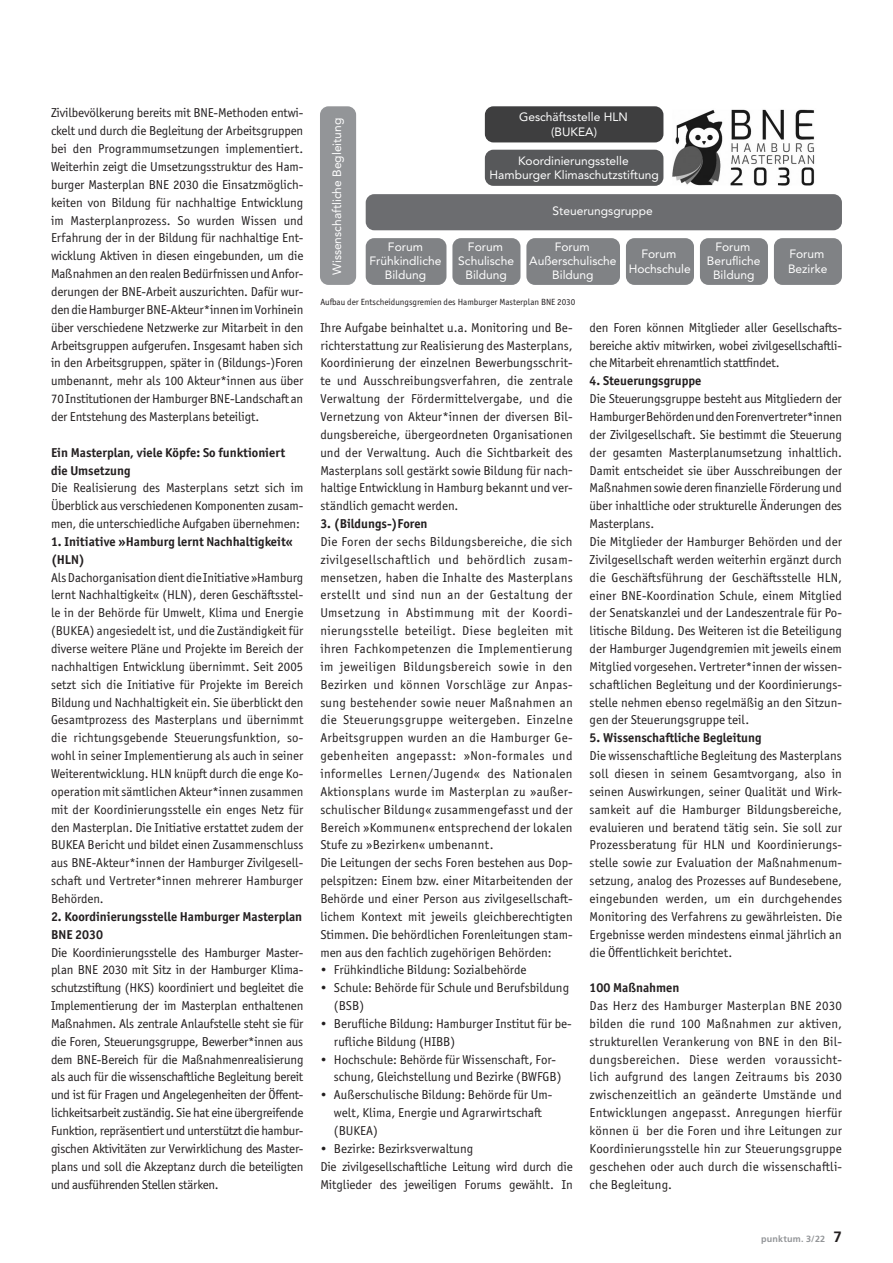
<style>
.page{position:relative;width:893px;height:1263px;background:#fff}
.page>*{position:absolute;margin:0;border:0;box-sizing:border-box;transform-origin:0 0}
.t1{font:12.9px/17.9px "Officina Sans ITC Pro";color:#231f20;text-align:justify}
.t2{font:12.9px/17.9px "Officina Sans ITC Pro";letter-spacing:.025em;color:#231f20}
.t3{font:700 12.9px/17.9px "Officina Sans ITC Pro";color:#231f20}
.t4{font:12px/14.2px "Avenir LT Pro";color:#fff;text-align:center}
.t5{font:9px "Officina Sans ITC Pro";color:#231f20}
.t6{font:700 9px "Frutiger LT Pro";letter-spacing:.02em;color:#939598}
.s1{font-size:15px;color:#231f20}
</style>
<div class="page">
<img style="left:672px;top:109px;width:143px;height:77px">
<div style="left:320px;top:106px;width:36px;height:179px;background:#939598;border-radius:9px"></div>
<div style="left:774px;top:238px;width:68px;height:47px;background:#808285;border-radius:9px"></div>
<div style="left:700px;top:238px;width:68px;height:47px;background:#808285;border-radius:9px"></div>
<div style="left:626px;top:238px;width:68px;height:47px;background:#808285;border-radius:9px"></div>
<div style="left:526px;top:238px;width:94px;height:47px;background:#808285;border-radius:9px"></div>
<div style="left:452px;top:238px;width:68px;height:47px;background:#808285;border-radius:9px"></div>
<div style="left:366px;top:238px;width:80px;height:47px;background:#808285;border-radius:9px"></div>
<div style="left:366px;top:194px;width:476px;height:36px;background:#6c6d70;border-radius:9px"></div>
<div style="left:485px;top:106px;width:178px;height:36px;background:#3e3e3f;border-radius:9px"></div>
<div style="left:485px;top:150px;width:178px;height:36px;background:#57585a;border-radius:9px"></div>
<p class="t1" style="left:51px;top:104px;width:254px">Zivilbevölkerung bereits mit BNE-Methoden entwi&shy;ckelt und durch die Begleitung der Arbeitsgruppen bei den Programmumsetzungen implementiert.<br>Weiterhin zeigt die Umsetzungsstruktur des Ham&shy;burger Masterplan BNE 2030 die Einsatzmöglich&shy;keiten von Bildung für nachhaltige Entwicklung im Masterplanprozess. So wurden Wissen und Erfahrung der in der Bildung für nachhaltige Ent&shy;wicklung Aktiven in diesen eingebunden, um die Maßnahmen an den realen Bedürfnissen und Anfor&shy;derungen der BNE-Arbeit auszurichten. Dafür wur&shy;den die Hamburger BNE-Akteur*innen im Vorhinein über verschiedene Netzwerke zur Mitarbeit in den Arbeitsgruppen aufgerufen. Insgesamt haben sich in den Arbeitsgruppen, später in (Bildungs-)Foren umbenannt, mehr als 100 Akteur*innen aus über 70 Institutionen der Hamburger BNE-Landschaft an der Entstehung des Masterplans beteiligt.</p>
<p class="t3" style="left:51px;top:443px;width:236px">Ein Masterplan, viele Köpfe: So funktioniert die Umsetzung</p>
<p class="t1" style="left:51px;top:479px;width:254px">Die Realisierung des Masterplans setzt sich im Überblick aus verschiedenen Komponenten zusam&shy;men, die unterschiedliche Aufgaben übernehmen:</p>
<p class="t3" style="left:51px;top:532px;width:244px">1. Initiative »Hamburg lernt Nachhaltigkeit« (HLN)</p>
<p class="t1" style="left:51px;top:568px;width:254px">Als Dachorganisation dient die Initiative »Hamburg lernt Nachhaltigkeit« (HLN), deren Geschäftsstel&shy;le in der Behörde für Umwelt, Klima und Energie (BUKEA) angesiedelt ist, und die Zuständigkeit für diverse weitere Pläne und Projekte im Bereich der nachhaltigen Entwicklung übernimmt. Seit 2005 setzt sich die Initiative für Projekte im Bereich Bildung und Nachhaltigkeit ein. Sie überblickt den Gesamtprozess des Masterplans und übernimmt die richtungsgebende Steuerungsfunktion, so&shy;wohl in seiner Implementierung als auch in seiner Weiterentwicklung. HLN knüpft durch die enge Ko&shy;operation mit sämtlichen Akteur*innen zusammen mit der Koordinierungsstelle ein enges Netz für den Masterplan. Die Initiative erstattet zudem der BUKEA Bericht und bildet einen Zusammenschluss aus BNE-Akteur*innen der Hamburger Zivilgesell&shy;schaft und Vertreter*innen mehrerer Hamburger Behörden.</p>
<p class="t3" style="left:51px;top:907px;width:253px">2. Koordinierungsstelle Hamburger Masterplan<br>BNE 2030</p>
<p class="t1" style="left:51px;top:943px;width:254px">Die Koordinierungsstelle des Hamburger Master&shy;plan BNE 2030 mit Sitz in der Hamburger Klima&shy;schutzstiftung (HKS) koordiniert und begleitet die Implementierung der im Masterplan enthaltenen Maßnahmen. Als zentrale Anlaufstelle steht sie für die Foren, Steuerungsgruppe, Bewerber*innen aus dem BNE-Bereich für die Maßnahmenrealisierung als auch für die wissenschaftliche Begleitung bereit und ist für Fragen und Angelegenheiten der Öffent&shy;lichkeitsarbeit zuständig. Sie hat eine übergreifende Funktion, repräsentiert und unterstützt die hambur&shy;gischen Aktivitäten zur Verwirklichung des Master&shy;plans und soll die Akzeptanz durch die beteiligten und ausführenden Stellen stärken.</p>
<p class="t4" style="left:330px;top:275px;width:158px;rotate:-90deg">Wissenschaftliche Begleitung</p>
<p class="t4" style="left:369px;top:240px;width:74px">Forum<br>Frühkindliche<br>Bildung</p>
<p class="t4" style="left:519px;top:110px;width:110px">Geschäftsstelle HLN (BUKEA)</p>
<p class="t4" style="left:490px;top:153px;width:171px">Koordinierungsstelle<br>Hamburger Klimaschutzstiftung</p>
<p class="t4" style="left:458px;top:240px;width:57px">Forum<br>Schulische<br>Bildung</p>
<p class="t4" style="left:552px;top:204px;width:102px">Steuerungsgruppe</p>
<p class="t4" style="left:529px;top:240px;width:89px">Forum<br>Außerschulische<br>Bildung</p>
<p class="t4" style="left:629px;top:247px;width:64px">Forum<br>Hochschule</p>
<p class="t5" style="left:320px;top:297px;width:256px">Aufbau der Entscheidungsgremien des Hamburger Masterplan BNE 2030</p>
<p class="t4" style="left:707px;top:240px;width:55px">Forum<br>Berufliche<br>Bildung</p>
<p class="t4" style="left:788px;top:247px;width:41px;text-align:left">Forum<br>Bezirke</p>
<p class="t1" style="left:320px;top:318px;width:254px">Ihre Aufgabe beinhaltet u.a. Monitoring und Be&shy;richterstattung zur Realisierung des Masterplans, Koordinierung der einzelnen Bewerbungsschrit&shy;te und Ausschreibungsverfahren, die zentrale Verwaltung der Fördermittelvergabe, und die Vernetzung von Akteur*innen der diversen Bil&shy;dungsbereiche, übergeordneten Organisationen und der Verwaltung. Auch die Sichtbarkeit des Masterplans soll gestärkt sowie Bildung für nach&shy;haltige Entwicklung in Hamburg bekannt und ver&shy;ständlich gemacht werden.</p>
<p class="t3" style="left:320px;top:515px;width:109px">3. (Bildungs-)Foren</p>
<p class="t2" style="left:320px;top:533px;width:254px">Die Foren der sechs Bildungsbereiche, die sich zivilgesellschaftlich und behördlich zusam&shy;mensetzen, haben die Inhalte des Masterplans erstellt und sind nun an der Gestaltung der Umsetzung in Abstimmung mit der Koordi&shy;nierungsstelle beteiligt. Diese begleiten mit ihren Fachkompetenzen die Implementierung im jeweiligen Bildungsbereich sowie in den Bezirken und können Vorschläge zur Anpas&shy;sung bestehender sowie neuer Maßnahmen an die Steuerungsgruppe weitergeben. Einzelne Arbeitsgruppen wurden an die Hamburger Ge&shy;gebenheiten angepasst: »Non-formales und informelles Lernen/Jugend« des Nationalen Aktionsplans wurde im Masterplan zu »außer&shy;schulischer Bildung« zusammengefasst und der Bereich »Kommunen« entsprechend der lokalen Stufe zu »Bezirken« umbenannt.<br>Die Leitungen der sechs Foren bestehen aus Dop&shy;pelspitzen: Einem bzw. einer Mitarbeitenden der Behörde und einer Person aus zivilgesellschaft&shy;lichem Kontext mit jeweils gleichberechtigten Stimmen. Die behördlichen Forenleitungen stam&shy;men aus den fachlich zugehörigen Behörden:</p>
<p class="t1" style="left:320px;top:961px;width:208px">• Frühkindliche Bildung: Sozialbehörde</p>
<p class="t1" style="left:334px;top:979px;width:237px;text-indent:-14px">• Schule: Behörde für Schule und Berufsbildung (BSB)</p>
<p class="t1" style="left:334px;top:1014px;width:239px;text-indent:-14px">• Berufliche Bildung: Hamburger Institut für be&shy;rufliche Bildung (HIBB)</p>
<p class="t1" style="left:334px;top:1050px;width:229px;text-indent:-14px">• Hochschule: Behörde für Wissenschaft, For&shy;schung, Gleichstellung und Bezirke (BWFGB)</p>
<p class="t1" style="left:334px;top:1086px;width:220px;text-align:left;text-indent:-14px">• Außerschulische Bildung: Behörde für Um&shy;welt, Klima, Energie und Agrarwirtschaft (BUKEA)</p>
<p class="t1" style="left:320px;top:1139px;width:254px;text-align:left">• Bezirke: Bezirksverwaltung<br>Die zivilgesellschaftliche Leitung wird durch die<br>Mitglieder des jeweiligen Forums gewählt. In</p>
<p class="t1" style="left:590px;top:318px;width:254px">den Foren können Mitglieder aller Gesellschafts&shy;bereiche aktiv mitwirken, wobei zivilgesellschaftli&shy;che Mitarbeit ehrenamtlich stattfindet.</p>
<p class="t3" style="left:590px;top:372px;width:113px">4. Steuerungsgruppe</p>
<p class="t1" style="left:590px;top:390px;width:254px;text-align:left">Die Steuerungsgruppe besteht aus Mitgliedern der Hamburger Behörden und den Forenvertreter*innen der Zivilgesellschaft. Sie bestimmt die Steuerung der gesamten Masterplanumsetzung inhaltlich.<br>Damit entscheidet sie über Ausschreibungen der Maßnahmen sowie deren finanzielle Förderung und über inhaltliche oder strukturelle Änderungen des Masterplans.<br>Die Mitglieder der Hamburger Behörden und der Zivilgesellschaft werden weiterhin ergänzt durch die Geschäftsführung der Geschäftsstelle HLN, einer BNE-Koordination Schule, einem Mitglied der Senatskanzlei und der Landeszentrale für Po&shy;litische Bildung. Des Weiteren ist die Beteiligung der Hamburger Jugendgremien mit jeweils einem Mitglied vorgesehen. Vertreter*innen der wissen&shy;schaftlichen Begleitung und der Koordinierungs&shy;stelle nehmen ebenso regelmäßig an den Sitzun&shy;gen der Steuerungsgruppe teil.</p>
<p class="t3" style="left:590px;top:729px;width:173px">5. Wissenschaftliche Begleitung</p>
<p class="t1" style="left:590px;top:747px;width:254px">Die wissenschaftliche Begleitung des Masterplans soll diesen in seinem Gesamtvorgang, also in seinen Auswirkungen, seiner Qualität und Wirk&shy;samkeit auf die Hamburger Bildungsbereiche, evaluieren und beratend tätig sein. Sie soll zur Prozessberatung für HLN und Koordinierungs&shy;stelle sowie zur Evaluation der Maßnahmenum&shy;setzung, analog des Prozesses auf Bundesebene, eingebunden werden, um ein durchgehendes Monitoring des Verfahrens zu gewährleisten. Die Ergebnisse werden mindestens einmal jährlich an die Öffentlichkeit berichtet.</p>
<p class="t3" style="left:590px;top:979px;width:91px">100 Maßnahmen</p>
<p class="t1" style="left:590px;top:997px;width:254px">Das Herz des Hamburger Masterplan BNE 2030 bilden die rund 100 Maßnahmen zur aktiven, strukturellen Verankerung von BNE in den Bil&shy;dungsbereichen. Diese werden voraussicht&shy;lich aufgrund des langen Zeitraums bis 2030 zwischenzeitlich an geänderte Umstände und Entwicklungen angepasst. Anregungen hierfür können ü ber die Foren und ihre Leitungen zur Koordinierungsstelle hin zur Steuerungsgruppe geschehen oder auch durch die wissenschaftli&shy;che Begleitung.</p>
<p class="t6" style="left:761px;top:1233px;width:82px">punktum. 3/22 <span class="s1">7</span></p>
</div>
